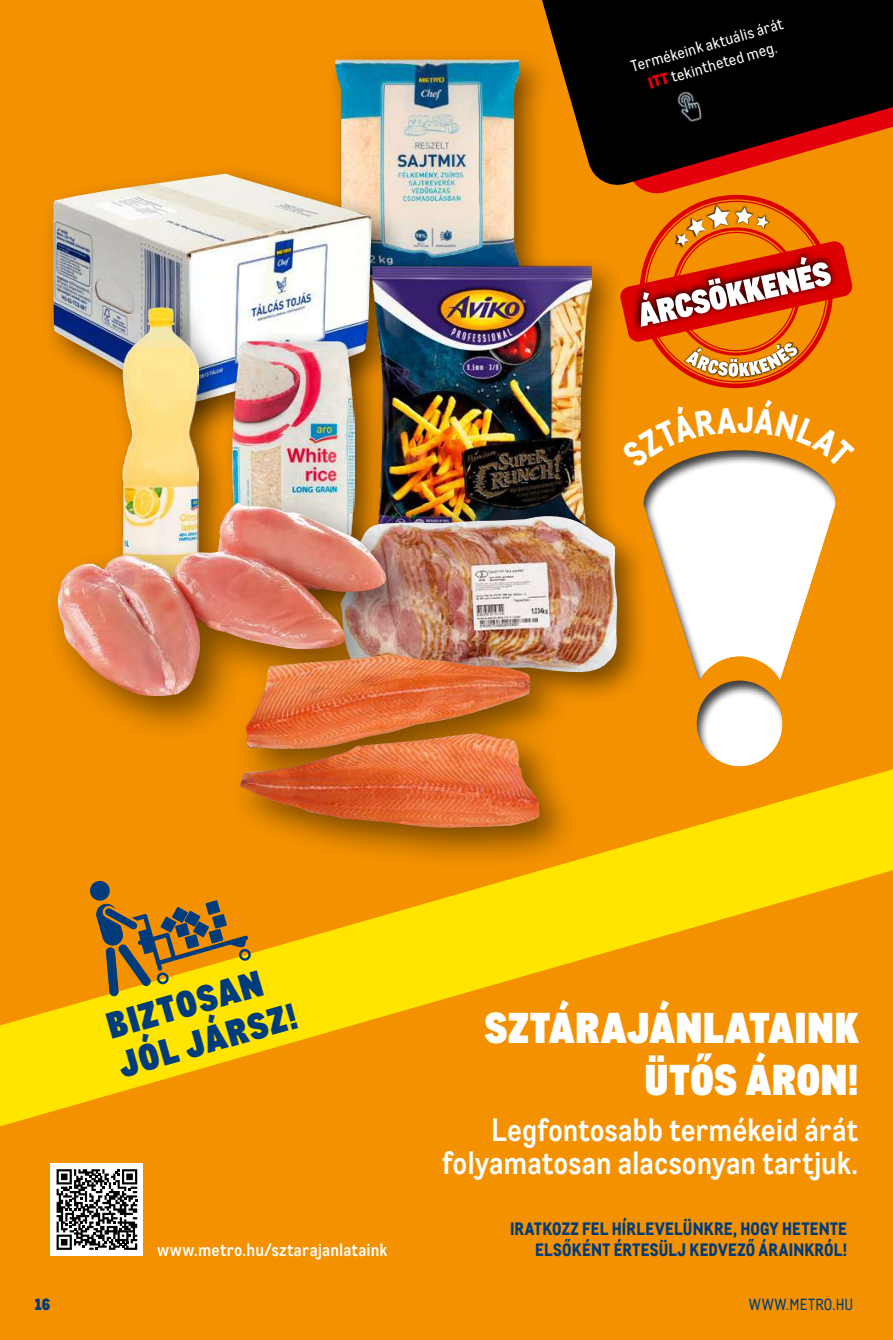
<style>
.page{position:relative;width:893px;height:1340px;background:#fff}
.page>*{position:absolute;margin:0;border:0;box-sizing:border-box;transform-origin:0 0}
.t1{font:42px/52.5px "CA Metro Superfat";letter-spacing:.02em;color:#fff;text-align:right}
.t2{font:35.88px/40.8px "CA Metro Superfat";color:#003b7c}
.t3{font:700 31.5px/33.2px "CA Metro";letter-spacing:-.005em;color:#fff;text-align:right}
.t4{font:800 17.5px "CA Metro";letter-spacing:.005em;color:#003b7c}
.t5{font:700 17.5px "CA Metro";letter-spacing:.005em;color:#fff}
.t6{font:15.75px/21px "CA Metro";color:#fff;text-align:center}
.t7{font:15.75px "CA Metro";letter-spacing:.015em;color:#003b7c}
.t8{font:900 15.75px "CA Metro";color:#003b7c}
.s1{font-weight:900;color:#e3000b}
</style>
<div class="page">
<div style="left:0;top:0;width:893px;height:1339px;background:#f39100"></div>
<svg style="left:0;top:766px;width:893px;height:360px"></svg>
<svg style="left:89px;top:879px;width:163px;height:117px"></svg>
<div style="left:51px;top:1163px;width:92px;height:92px;background:#fff"></div>
<svg style="left:57px;top:1169px;width:80px;height:80px"></svg>
<svg style="left:542px;top:0;width:351px;height:188px;fill:#000"></svg>
<img style="left:669px;top:85px;width:43px;height:42px">
<div style="left:693px;top:677px;width:90px;height:89px;background:#000;opacity:.75"></div>
<div style="left:325px;top:48px;width:226px;height:262px;background:#000;opacity:.5"></div>
<img style="left:336px;top:60px;width:182px;height:194px">
<div style="left:41px;top:162px;width:364px;height:275px;background:#000;opacity:.5"></div>
<img style="left:53px;top:174px;width:319px;height:231px">
<div style="left:221px;top:330px;width:167px;height:283px;background:#000;opacity:.5"></div>
<img style="left:232px;top:342px;width:122px;height:146px">
<div style="left:361px;top:254px;width:263px;height:330px;background:#000;opacity:.5"></div>
<img style="left:372px;top:264px;width:219px;height:240px">
<div style="left:329px;top:504px;width:322px;height:203px;background:#000;opacity:.5"></div>
<img style="left:431px;top:516px;width:187px;height:157px">
<div style="left:111px;top:296px;width:121px;height:332px;background:#000;opacity:.5"></div>
<img style="left:123px;top:308px;width:75px;height:180px">
<div style="left:42px;top:488px;width:389px;height:254px;background:#000;opacity:.5"></div>
<img style="left:58px;top:503px;width:330px;height:193px">
<div style="left:227px;top:640px;width:354px;height:230px;background:#000;opacity:.5"></div>
<img style="left:240px;top:654px;width:300px;height:173px">
<svg style="left:619px;top:188px;width:234px;height:493px"></svg>
<p class="t6" style="left:628px;top:56px;width:159px;rotate:-16deg">Termékeink aktuális árát<br><span class="s1">ITT</span> tekintheted meg.</p>
<h2 class="t2" style="left:102px;top:1003px;width:185px;rotate:-16deg">BIZTOSAN<br>JÓL JÁRSZ!</h2>
<h1 class="t1" style="left:485px;top:997px;width:375px">SZTÁRAJÁNLATAINK<br>ÜTŐS ÁRON!</h1>
<h3 class="t3" style="left:442px;top:1110px;width:418px">Legfontosabb termékeid árát folyamatosan alacsonyan tartjuk.</h3>
<p class="t4" style="left:510px;top:1214px;width:338px">IRATKOZZ FEL HÍRLEVELÜNKRE, HOGY HETENTE</p>
<p class="t5" style="left:157px;top:1235px;width:232px">www.metro.hu/sztarajanlataink</p>
<p class="t4" style="left:535px;top:1234px;width:313px">ELSŐKÉNT ÉRTESÜLJ KEDVEZŐ ÁRAINKRÓL!</p>
<p class="t8" style="left:35px;top:1290px;width:17px">16</p>
<p class="t7" style="left:749px;top:1293px;width:106px">WWW.METRO.HU</p>
</div>
